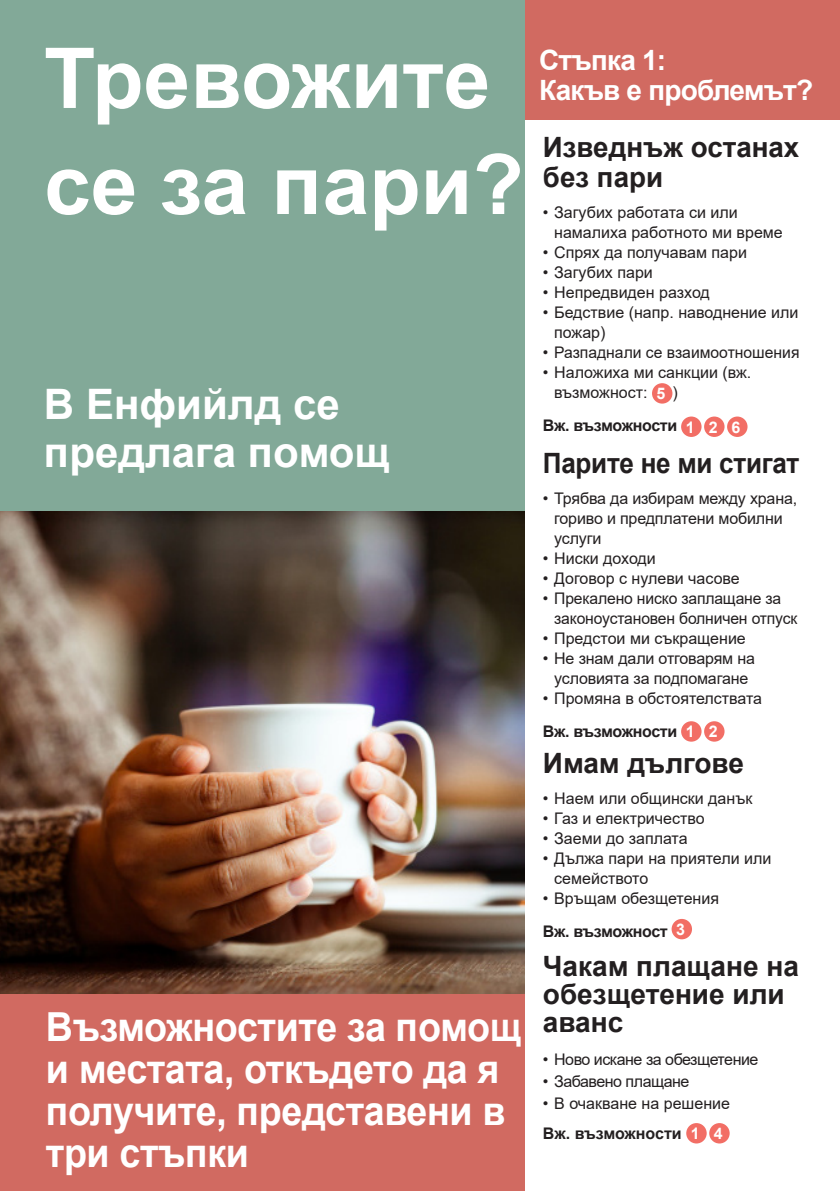
<style>
.page{position:relative;width:840px;height:1191px;background:#fff}
.page>*{position:absolute;margin:0;border:0;box-sizing:border-box;transform-origin:0 0}
.t1{font:700 84px/106px "Arial";color:#fff}
.front_statements{font:700 42px/48px "Arial";color:#fff}
.front_statements-2{font:700 40px/42px "Arial";letter-spacing:-.01em;color:#fff;scale:.94 1}
.front_statements-3{font:700 28px/28px "Arial";color:#231f20}
.front_statements-4{font:700 28px/30px "Arial";letter-spacing:-.03em;color:#fff}
.front_statements-5{font:700 28px "Arial";color:#231f20;scale:.93 1}
.t2{font:16px/20px "Arial";color:#231f20}
.front_bullets{font:700 16px "Arial";letter-spacing:-.02em;color:#231f20}
.t3{font:16px "Arial";letter-spacing:-.03em;color:#231f20}
.text{font:700 16px "Arial";color:#231f20}
.text-2{font:700 16px "Arial";color:#fff}
.s1{font-weight:400;color:#231f20}
</style>
<div class="page">
<img style="left:0;top:510px;width:524px;height:484px">
<div style="left:0;top:0;width:524px;height:510px;background:#82a998"></div>
<div style="left:0;top:994px;width:524px;height:197px;background:#d16a61"></div>
<div style="left:524px;top:0;width:315px;height:119px;background:#d16a61"></div>
<div style="left:651px;top:383px;width:21px;height:20px;background:#f26e65;border-radius:50%"></div>
<div style="left:703px;top:416px;width:21px;height:21px;background:#f26e65;border-radius:50%"></div>
<div style="left:726px;top:416px;width:21px;height:21px;background:#f26e65;border-radius:50%"></div>
<div style="left:680px;top:416px;width:21px;height:21px;background:#f26e65;border-radius:50%"></div>
<div style="left:703px;top:721px;width:21px;height:20px;background:#f26e65;border-radius:50%"></div>
<div style="left:680px;top:721px;width:21px;height:20px;background:#f26e65;border-radius:50%"></div>
<div style="left:671px;top:919px;width:20px;height:20px;background:#f26e65;border-radius:50%"></div>
<div style="left:708px;top:1123px;width:21px;height:20px;background:#f26e65;border-radius:50%"></div>
<div style="left:685px;top:1123px;width:21px;height:20px;background:#f26e65;border-radius:50%"></div>
<p class="t1" style="left:44px;top:26px;width:481px">Тревожите се за пари?</p>
<p class="front_statements" style="left:44px;top:381px;width:347px">В Енфийлд се предлага помощ</p>
<p class="front_statements-2" style="left:46px;top:1006px;width:507px">Възможностите за помощ и местата, откъдето да я получите, представени в три стъпки</p>
<p class="front_statements-4" style="left:539px;top:45px;width:275px">Стъпка 1:<br>Какъв е проблемът?</p>
<p class="front_statements-3" style="left:542px;top:132px;width:258px;line-height:30px">Изведнъж останах без пари</p>
<p class="t2" style="left:554px;top:202px;width:230px;text-indent:-11px">• Загубих работата си или намалиха работното ми време</p>
<p class="t2" style="left:542px;top:242px;width:205px">• Спрях да получавам пари</p>
<p class="t2" style="left:542px;top:262px;width:111px">• Загубих пари</p>
<p class="t2" style="left:542px;top:282px;width:168px">• Непредвиден разход</p>
<p class="t2" style="left:554px;top:302px;width:246px;text-indent:-11px">• Бедствие (напр. наводнение или пожар)</p>
<p class="t2" style="left:542px;top:342px;width:258px">• Разпаднали се взаимоотношения</p>
<p class="t2" style="left:554px;top:362px;width:198px;text-indent:-11px">• Наложиха ми санкции (вж. възможност:</p>
<p class="text-2" style="left:656px;top:382px;width:23px">5 <span class="s1">)</span></p>
<p class="front_bullets" style="left:542px;top:414px;width:136px">Вж. възможности</p>
<p class="text-2" style="left:685px;top:416px;width:10px">1</p>
<p class="text-2" style="left:708px;top:416px;width:10px">2</p>
<p class="text-2" style="left:731px;top:416px;width:10px">6</p>
<p class="front_statements-5" style="left:542px;top:443px;width:277px">Парите не ми стигат</p>
<p class="t2" style="left:554px;top:488px;width:244px;text-indent:-11px">• Трябва да избирам между храна, гориво и предплатени мобилни услуги</p>
<p class="t2" style="left:542px;top:548px;width:114px">• Ниски доходи</p>
<p class="t2" style="left:542px;top:568px;width:198px">• Договор с нулеви часове</p>
<p class="t2" style="left:554px;top:588px;width:244px;text-indent:-11px">• Прекалено ниско заплащане за законоустановен болничен отпуск</p>
<p class="t2" style="left:542px;top:628px;width:204px">• Предстои ми съкращение</p>
<p class="t2" style="left:542px;top:648px;width:213px;text-align:center">• Не знам дали отговарям на условията за подпомагане</p>
<p class="t2" style="left:542px;top:688px;width:221px">• Промяна в обстоятелствата</p>
<p class="front_bullets" style="left:542px;top:720px;width:136px">Вж. възможности</p>
<p class="text-2" style="left:685px;top:720px;width:10px">1</p>
<p class="text-2" style="left:708px;top:720px;width:10px">2</p>
<p class="front_statements-3" style="left:542px;top:749px;width:202px">Имам дългове</p>
<p class="t2" style="left:542px;top:788px;width:211px">• Наем или общински данък</p>
<p class="t2" style="left:542px;top:808px;width:163px">• Газ и електричество</p>
<p class="t2" style="left:542px;top:828px;width:146px">• Заеми до заплата</p>
<p class="t2" style="left:554px;top:848px;width:218px;text-indent:-11px">• Дължа пари на приятели или семейството</p>
<p class="t2" style="left:542px;top:888px;width:178px">• Връщам обезщетения</p>
<p class="front_bullets" style="left:542px;top:919px;width:126px">Вж. възможност</p>
<p class="text-2" style="left:675px;top:918px;width:10px">3</p>
<p class="front_statements-3" style="left:542px;top:952px;width:257px">Чакам плащане на обезщетение или аванс</p>
<p class="t3" style="left:542px;top:1048px;width:217px">• Ново искане за обезщетение</p>
<p class="t3" style="left:542px;top:1070px;width:148px">• Забавено плащане</p>
<p class="t2" style="left:542px;top:1093px;width:188px">• В очакване на решение</p>
<p class="text" style="left:542px;top:1122px;width:140px">Вж. възможности</p>
<p class="text-2" style="left:690px;top:1122px;width:10px">1</p>
<p class="text-2" style="left:713px;top:1122px;width:10px">4</p>
</div>
